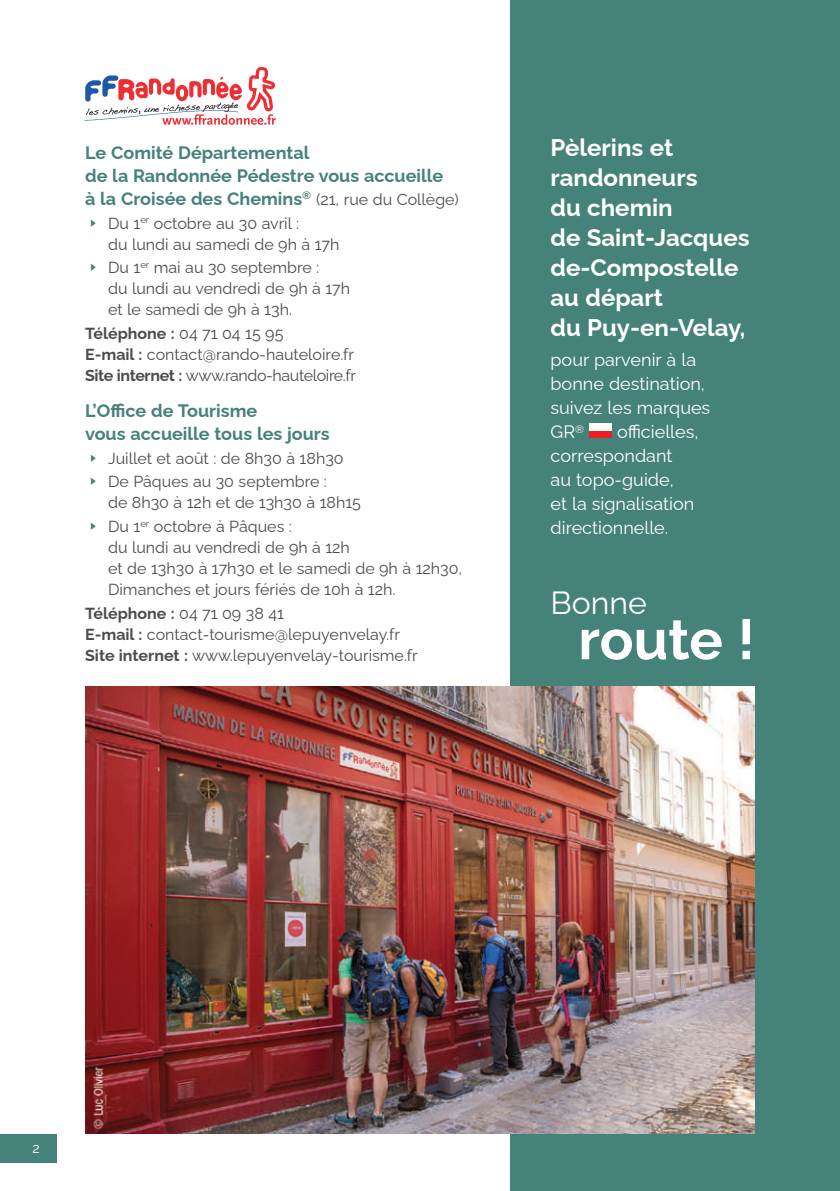
<style>
.page{position:relative;width:840px;height:1191px;background:#fff}
.page>*{position:absolute;margin:0;border:0;box-sizing:border-box;transform-origin:0 0}
.t1{font:700 56px "Raleway";letter-spacing:-.005em;color:#fff}
.t2{font:32px "Raleway";color:#fff}
.t3{font:700 24px/30px "Raleway";color:#fff}
.t4{font:700 18px/23px "Raleway";color:#45827a}
.t5{font:18px/24px "Raleway";color:#fff}
.t6{font:16px/21px "Raleway";color:#4b4c4d}
.t7{font:14px "Raleway";color:#fff}
.s1{font-weight:400;font-size:16px;color:#4b4c4d}
.s2{font-family:"Bienvenue Picto";color:#45827a}
.s3{font-weight:700}
</style>
<div class="page">
<div style="left:0;top:1134px;width:57px;height:28px;background:#45827a"></div>
<div style="left:510px;top:0;width:329px;height:1191px;background:#45827a"></div>
<div style="left:589px;top:430px;width:22px;height:8px;background:#ee1d23"></div>
<div style="left:589px;top:423px;width:22px;height:7px;background:#fff"></div>
<svg style="left:85px;top:67px;width:191px;height:58px"></svg>
<img style="left:85px;top:686px;width:669px;height:447px">
<p class="t4" style="left:85px;top:139px;width:375px">Le Comité Départemental<br>de la Randonnée Pédestre vous accueille<br>à la Croisée des Chemins<sup>®</sup> <span class="s1">(21, rue du Collège)</span></p>
<p class="t6" style="left:108px;top:211px;width:233px;text-indent:-23px"><span class="s2">S</span> Du 1<sup>er</sup> octobre au 30 avril :<br>du lundi au samedi de 9h à 17h</p>
<p class="t6" style="left:108px;top:255px;width:243px;text-indent:-23px"><span class="s2">S</span> Du 1<sup>er</sup> mai au 30 septembre :<br>du lundi au vendredi de 9h à 17h et le samedi de 9h à 13h.</p>
<p class="t6" style="left:85px;top:321px;width:272px"><span class="s3">Téléphone :</span> 04 71 04 15 95<br><span class="s3">E-mail :</span> contact@rando-hauteloire.fr<br><span class="s3">Site internet :</span> www.rando-hauteloire.fr</p>
<p class="t4" style="left:85px;top:397px;width:246px">L’Office de Tourisme<br>vous accueille tous les jours</p>
<p class="t6" style="left:85px;top:444px;width:260px;line-height:23.8px"><span class="s2">S</span> Juillet et août : de 8h30 à 18h30<br><span class="s2">S</span> De Pâques au 30 septembre :</p>
<p class="t6" style="left:85px;top:489px;width:277px;line-height:23.8px;text-indent:23px">de 8h30 à 12h et de 13h30 à 18h15<br><span class="s2">S</span> Du 1<sup>er</sup> octobre à Pâques :</p>
<p class="t6" style="left:108px;top:535px;width:355px">du lundi au vendredi de 9h à 12h<br>et de 13h30 à 17h30 et le samedi de 9h à 12h30,<br>Dimanches et jours fériés de 10h à 12h.</p>
<p class="t6" style="left:85px;top:601px;width:334px"><span class="s3">Téléphone :</span> 04 71 09 38 41<br><span class="s3">E-mail :</span> contact-tourisme@lepuyenvelay.fr<br><span class="s3">Site internet :</span> www.lepuyenvelay-tourisme.fr</p>
<h3 class="t3" style="left:550px;top:130px;width:200px">Pèlerins et randonneurs<br>du chemin<br>de Saint-Jacques de-Compostelle au départ<br>du Puy-en-Velay,</h3>
<p class="t5" style="left:550px;top:346px;width:161px">pour parvenir à la bonne destination, suivez les marques<br>GR<sup>®</sup></p>
<p class="t5" style="left:550px;top:418px;width:149px;text-indent:67px">officielles, correspondant<br>au topo-guide,<br>et la signalisation directionnelle.</p>
<h2 class="t2" style="left:550px;top:577px;width:98px">Bonne</h2>
<h1 class="t1" style="left:578px;top:595px;width:178px">route !</h1>
<p class="t7" style="left:32px;top:1136px;width:9px">2</p>
</div>
